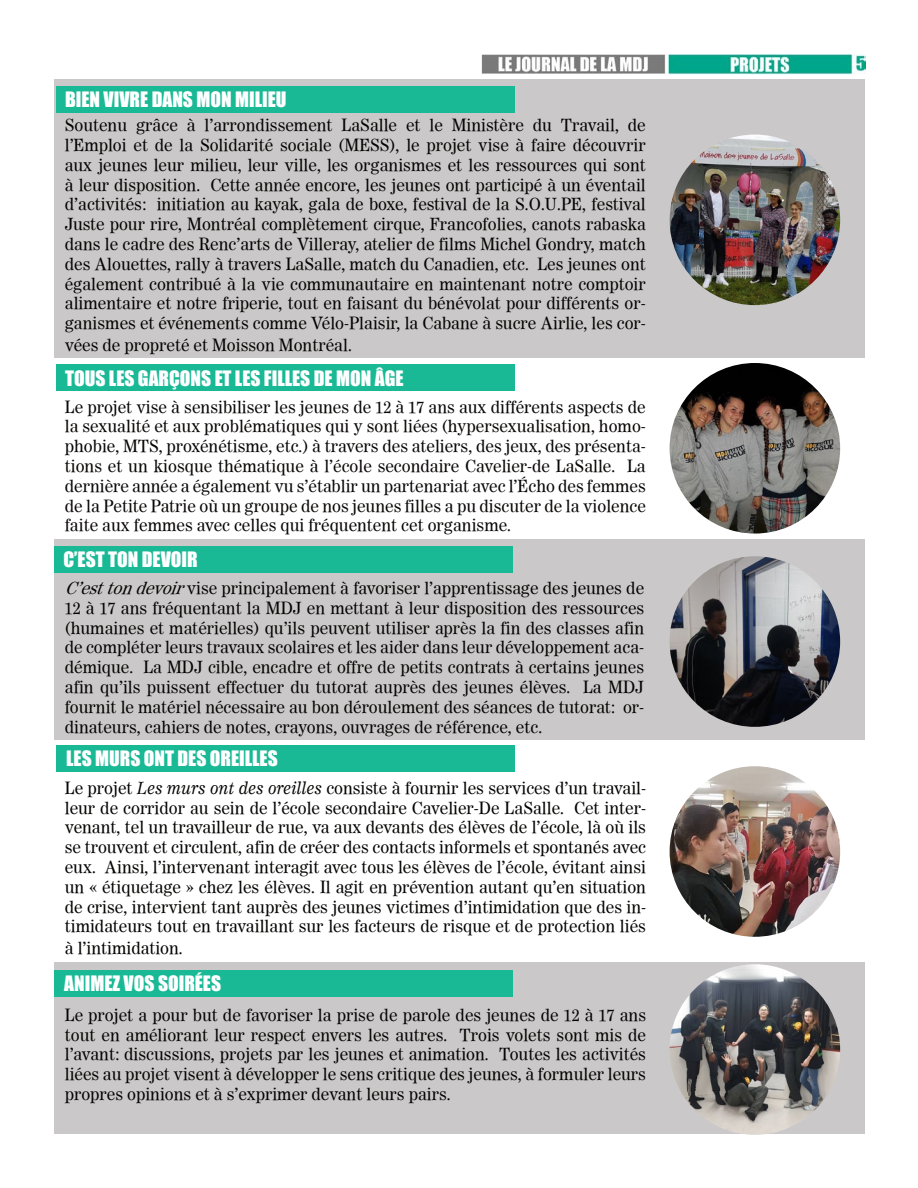
<style>
.page{position:relative;width:918px;height:1188px;background:#fff}
.page>*{position:absolute;margin:0;border:0;box-sizing:border-box;transform-origin:0 0}
.t1{font:19.5px "Impact";color:#fff}
.t2{font:16.5px/19.8px "Worldwide";color:#040503;text-align:justify}
.t3{font:16.5px/19.8px "Worldwide";color:#090706;text-align:justify}
.s1{font-style:italic}
</style>
<div class="page">
<img style="left:54px;top:54px;width:811px;height:883px">
<div style="left:54px;top:540px;width:811px;height:200px;background:#cbc8c9"></div>
<div style="left:54px;top:79px;width:811px;height:279px;background:#cbc8c9"></div>
<img style="left:670px;top:135px;width:170px;height:170px;border-radius:85px">
<div style="left:56px;top:86px;width:459px;height:27px;background:#19b996"></div>
<img style="left:670px;top:363px;width:170px;height:171px;border-radius:85px">
<div style="left:56px;top:365px;width:459px;height:26px;background:#19b996"></div>
<img style="left:670px;top:556px;width:170px;height:171px;border-radius:85px">
<div style="left:54px;top:546px;width:459px;height:26px;background:#19b996"></div>
<div style="left:56px;top:746px;width:459px;height:26px;background:#19b996"></div>
<div style="left:54px;top:962px;width:811px;height:172px;background:#cbc8c9"></div>
<div style="left:54px;top:970px;width:459px;height:27px;background:#19b996"></div>
<img style="left:670px;top:766px;width:170px;height:171px;border-radius:85px">
<img style="left:670px;top:964px;width:170px;height:171px;border-radius:85px">
<p class="t1" style="left:65px;top:84px;width:223px">BIEN VIVRE DANS MON MILIEU</p>
<p class="t2" style="left:65px;top:115px;width:583px">Soutenu grâce à l’arrondissement LaSalle et le Ministère du Travail, de l’Emploi et de la Solidarité sociale (MESS), le projet vise à faire découvrir aux jeunes leur milieu, leur ville, les organismes et les ressources qui sont à leur disposition. Cette année encore, les jeunes ont participé à un éventail d’activités: initiation au kayak, gala de boxe, festival de la S.O.U.PE, festival Juste pour rire, Montréal complètement cirque, Francofolies, canots rabaska dans le cadre des Renc’arts de Villeray, atelier de films Michel Gondry, match des Alouettes, rally à travers LaSalle, match du Canadien, etc. Les jeunes ont également contribué à la vie communautaire en maintenant notre comptoir alimentaire et notre friperie, tout en faisant du bénévolat pour différents or&shy;ganismes et événements comme Vélo-Plaisir, la Cabane à sucre Airlie, les cor-</p>
<p class="t2" style="left:65px;top:335px;width:289px">vées de propreté et Moisson Montréal.</p>
<p class="t1" style="left:65px;top:363px;width:340px">TOUS LES GARÇONS ET LES FILLES DE MON ÂGE</p>
<p class="t3" style="left:65px;top:397px;width:583px">Le projet vise à sensibiliser les jeunes de 12 à 17 ans aux différents aspects de la sexualité et aux problématiques qui y sont liées (hypersexualisation, homo&shy;phobie, MTS, proxénétisme, etc.) à travers des ateliers, des jeux, des présenta&shy;tions et un kiosque thématique à l’école secondaire Cavelier-de LaSalle. La dernière année a également vu s’établir un partenariat avec l’Écho des femmes de la Petite Patrie où un groupe de nos jeunes filles a pu discuter de la violence faite aux femmes avec celles qui fréquentent cet organisme.</p>
<p class="t1" style="left:64px;top:544px;width:136px">C’EST TON DEVOIR</p>
<p class="t2" style="left:65px;top:578px;width:581px"><span class="s1">C’esttondevoir</span>vise principalement à favoriser l’apprentissage des jeunes de 12 à 17 ans fréquentant la MDJ en mettant à leur disposition des ressources (humaines et matérielles) qu’ils peuvent utiliser après la fin des classes afin de compléter leurs travaux scolaires et les aider dans leur développement aca&shy;démique. La MDJ cible, encadre et offre de petits contrats à certains jeunes afin qu’ils puissent effectuer du tutorat auprès des jeunes élèves. La MDJ fournit le matériel nécessaire au bon déroulement des séances de tutorat: or&shy;dinateurs, cahiers de notes, crayons, ouvrages de référence, etc.</p>
<p class="t1" style="left:66px;top:744px;width:213px">LES MURS ONT DES OREILLES</p>
<p class="t2" style="left:65px;top:778px;width:583px">Le projet <span class="s1">Les murs ont des oreilles</span> consiste à fournir les services d’un travail&shy;leur de corridor au sein de l’école secondaire Cavelier-De LaSalle. Cet inter&shy;venant, tel un travailleur de rue, va aux devants des élèves de l’école, là où ils se trouvent et circulent, afin de créer des contacts informels et spontanés avec eux. Ainsi, l’intervenant interagit avec tous les élèves de l’école, évitant ainsi un « étiquetage » chez les élèves. Il agit en prévention autant qu’en situation de crise, intervient tant auprès des jeunes victimes d’intimidation que des in&shy;timidateurs tout en travaillant sur les facteurs de risque et de protection liés</p>
<p class="t2" style="left:65px;top:938px;width:120px">à l’intimidation.</p>
<p class="t1" style="left:64px;top:968px;width:158px">ANIMEZ VOS SOIRÉES</p>
<p class="t2" style="left:65px;top:1005px;width:583px">Le projet a pour but de favoriser la prise de parole des jeunes de 12 à 17 ans tout en améliorant leur respect envers les autres. Trois volets sont mis de l’avant: discussions, projets par les jeunes et animation. Toutes les activités liées au projet visent à développer le sens critique des jeunes, à formuler leurs propres opinions et à s’exprimer devant leurs pairs.</p>
</div>
